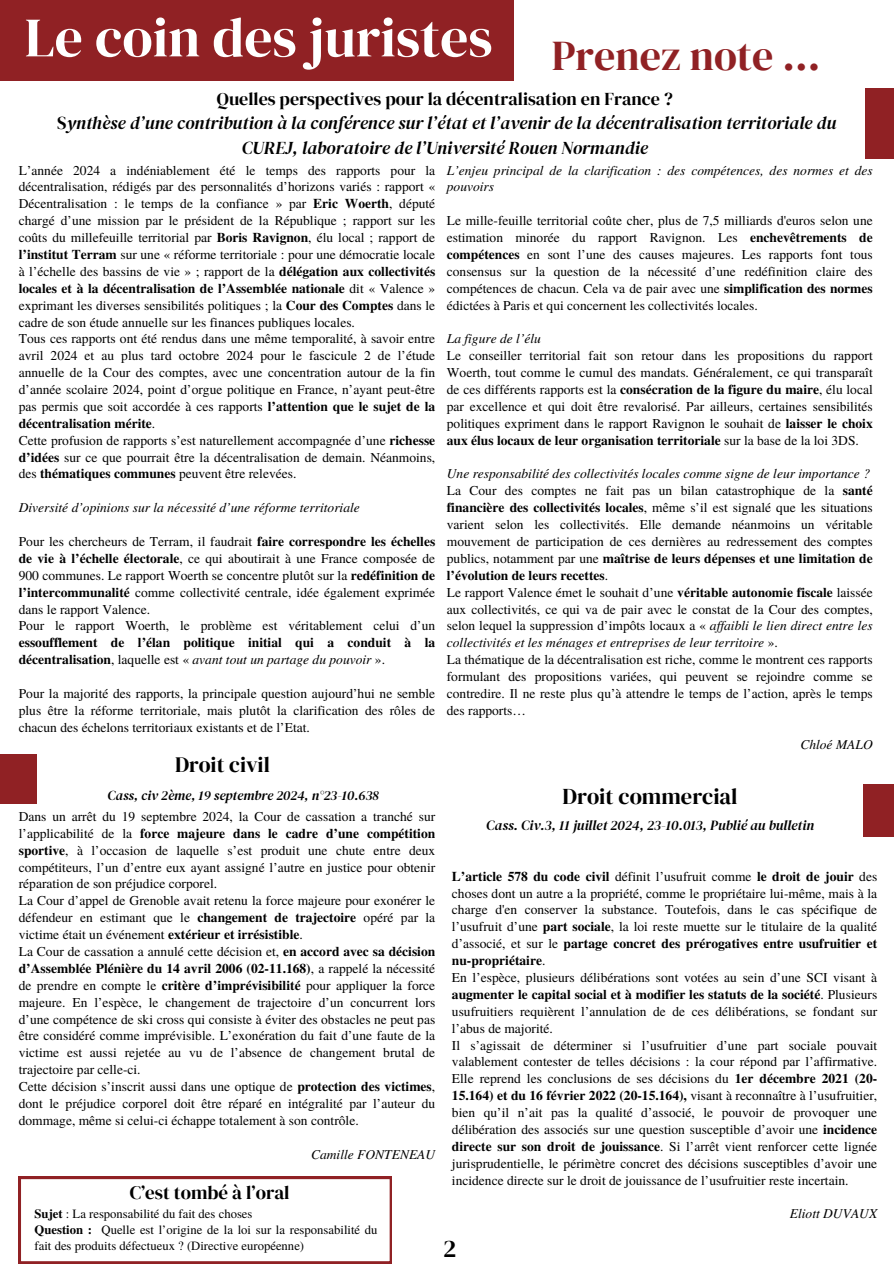
<style>
.page{position:relative;width:894px;height:1264px;background:#fff}
.page>*{position:absolute;margin:0;border:0;box-sizing:border-box;transform-origin:0 0}
.t1{font:55.5px "DM Serif Display";color:#fff}
.t2{font:42px "DM Serif Display";color:#902124}
.t3{font:24.75px "DM Serif Display";color:#000}
.t4{font:22.5px "DM Serif Display";color:#000}
.t5{font:21.75px "DM Serif Display";color:#000}
.t6{font:18.9px "DM Serif Display";color:#000}
.t7{font:italic 18px/24.8px "DM Serif Display";color:#000;text-align:center}
.t8{font:italic 13.95px "DM Serif Display";color:#000}
.t9{font:13.5px/16.8px "Te X Gyre Termes";color:#000;text-align:justify}
.t10{font:italic 13.5px/16.8px "Te X Gyre Termes";color:#000}
.t11{font:italic 13.5px "DM Serif Display";color:#000}
.t12{font:12.6px/15.9px "Te X Gyre Termes";color:#000}
.s1{font-style:normal}
.s2{font-weight:700}
.s3{font-style:italic}
</style>
<div class="page">
<div style="left:0;top:0;width:514px;height:80px;background:#902124"></div>
<div style="left:865px;top:88px;width:28px;height:71px;background:#902124"></div>
<div style="left:0;top:753px;width:37px;height:50px;background:#902124"></div>
<div style="left:863px;top:784px;width:30px;height:52px;background:#902124"></div>
<svg style="left:19px;top:1176px;width:372px;height:87px"></svg>
<h4 class="t1" style="left:25px;top:-1px;width:469px">Le coin des juristes</h4>
<p class="t2" style="left:551px;top:26px;width:270px">Prenez note ...</p>
<p class="t7" style="left:57px;top:86px;width:780px"><span class="s1">Quelles perspectives pour la décentralisation en France ?<br>S</span>ynthèse d’une contribution à la conférence sur l’état et l’avenir de la décentralisation territoriale du<br>CUREJ, laboratoire de l’Université Rouen Normandie</p>
<p class="t9" style="left:19px;top:161px;width:418px">L’année 2024 a indéniablement été le temps des rapports pour la décentralisation, rédigés par des personnalités d’horizons variés : rapport « Décentralisation : le temps de la confiance » par <span class="s2">Eric Woerth</span>, député chargé d’une mission par le président de la République ; rapport sur les coûts du millefeuille territorial par <span class="s2">Boris Ravignon</span>, élu local ; rapport de <span class="s2">l’institut Terram</span> sur une « réforme territoriale : pour une démocratie locale à l’échelle des bassins de vie » ; rapport de la <span class="s2">délégation aux collectivités locales et à la décentralisation de l’Assemblée nationale</span> dit « Valence » exprimant les diverses sensibilités politiques ; la <span class="s2">Cour des Comptes</span> dans le cadre de son étude annuelle sur les finances publiques locales.</p>
<h4 class="t9" style="left:19px;top:330px;width:418px">Tous ces rapports ont été rendus dans une même temporalité, à savoir entre avril 2024 et au plus tard octobre 2024 pour le fascicule 2 de l’étude annuelle de la Cour des comptes, avec une concentration autour de la fin d’année scolaire 2024, point d’orgue politique en France, n’ayant peut-être pas permis que soit accordée à ces rapports <span class="s2">l’attention que le sujet de la décentralisation mérite</span>.</h4>
<p class="t9" style="left:19px;top:431px;width:418px">Cette profusion de rapports s’est naturellement accompagnée d’une <span class="s2">richesse d’idées</span> sur ce que pourrait être la décentralisation de demain. Néanmoins, des <span class="s2">thématiques communes</span> peuvent être relevées.</p>
<p class="t10" style="left:19px;top:498px;width:342px">Diversité d’opinions sur la nécessité d’une réforme territoriale</p>
<p class="t9" style="left:19px;top:532px;width:418px">Pour les chercheurs de Terram, il faudrait <span class="s2">faire correspondre les échelles de vie à l’échelle électorale</span>, ce qui aboutirait à une France composée de 900 communes. Le rapport Woerth se concentre plutôt sur la <span class="s2">redéfinition de l’intercommunalité</span> comme collectivité centrale, idée également exprimée dans le rapport Valence.</p>
<p class="t9" style="left:19px;top:616px;width:418px">Pour le rapport Woerth, le problème est véritablement celui d’un <span class="s2">essoufflement de l’élan politique initial qui a conduit à la décentralisation</span>, laquelle est « <span class="s3">avant tout un partage du pouvoir</span> ».</p>
<p class="t9" style="left:19px;top:684px;width:418px">Pour la majorité des rapports, la principale question aujourd’hui ne semble plus être la réforme territoriale, mais plutôt la clarification des rôles de chacun des échelons territoriaux existants et de l’Etat.</p>
<h1 class="t5" style="left:175px;top:749px;width:96px">Droit civil</h1>
<h2 class="t11" style="left:107px;top:786px;width:273px">Cass, civ 2ème, 19 septembre 2024, n°23-10.638</h2>
<p class="t9" style="left:19px;top:807px;width:418px">Dans un arrêt du 19 septembre 2024, la Cour de cassation a tranché sur l’applicabilité de la <span class="s2">force majeure dans le cadre d’une compétition sportive</span>, à l’occasion de laquelle s’est produit une chute entre deux compétiteurs, l’un d’entre eux ayant assigné l’autre en justice pour obtenir réparation de son préjudice corporel.</p>
<p class="t9" style="left:19px;top:891px;width:418px">La Cour d’appel de Grenoble avait retenu la force majeure pour exonérer le défendeur en estimant que le <span class="s2">changement de trajectoire</span> opéré par la victime était un événement <span class="s2">extérieur et irrésistible</span>.</p>
<p class="t9" style="left:19px;top:942px;width:418px">La Cour de cassation a annulé cette décision et, <span class="s2">en accord avec sa décision d’Assemblée Plénière du 14 avril 2006 (02-11.168)</span>, a rappelé la nécessité de prendre en compte le <span class="s2">critère d’imprévisibilité</span> pour appliquer la force majeure. En l’espèce, le changement de trajectoire d’un concurrent lors d’une compétence de ski cross qui consiste à éviter des obstacles ne peut pas être considéré comme imprévisible. L’exonération du fait d’une faute de la victime est aussi rejetée au vu de l’absence de changement brutal de trajectoire par celle-ci.</p>
<p class="t9" style="left:19px;top:1077px;width:418px">Cette décision s’inscrit aussi dans une optique de <span class="s2">protection des victimes</span>, dont le préjudice corporel doit être réparé en intégralité par l’auteur du dommage, même si celui-ci échappe totalement à son contrôle.</p>
<p class="t10" style="left:311px;top:1144px;width:126px">Camille FONTENEAU</p>
<p class="t6" style="left:130px;top:1178px;width:161px">C’est tombé à l’oral</p>
<p class="t12" style="left:35px;top:1205px;width:219px"><span class="s2">Sujet</span> : La responsabilité du fait des choses</p>
<p class="t12" style="left:35px;top:1221px;width:344px"><span class="s2">Question :</span> Quelle est l’origine de la loi sur la responsabilité du fait des produits défectueux ? (Directive européenne)</p>
<p class="t10" style="left:446px;top:161px;width:427px">L’enjeu principal de la clarification : des compétences, des normes et des pouvoirs</p>
<p class="t9" style="left:446px;top:211px;width:427px">Le mille-feuille territorial coûte cher, plus de 7,5 milliards d'euros selon une estimation minorée du rapport Ravignon. Les <span class="s2">enchevêtrements de compétences</span> en sont l’une des causes majeures. Les rapports font tous consensus sur la question de la nécessité d’une redéfinition claire des compétences de chacun. Cela va de pair avec une <span class="s2">simplification des normes </span>édictées à Paris et qui concernent les collectivités locales.</p>
<p class="t10" style="left:446px;top:329px;width:96px">La figure de l’élu</p>
<p class="t9" style="left:446px;top:346px;width:427px">Le conseiller territorial fait son retour dans les propositions du rapport Woerth, tout comme le cumul des mandats. Généralement, ce qui transparaît de ces différents rapports est la <span class="s2">consécration de la figure du maire</span>, élu local par excellence et qui doit être revalorisé. Par ailleurs, certaines sensibilités politiques expriment dans le rapport Ravignon le souhait de <span class="s2">laisser le choix aux élus locaux de leur organisation territoriale</span> sur la base de la loi 3DS.</p>
<p class="t10" style="left:446px;top:464px;width:424px">Une responsabilité des collectivités locales comme signe de leur importance ?</p>
<p class="t9" style="left:446px;top:481px;width:427px">La Cour des comptes ne fait pas un bilan catastrophique de la <span class="s2">santé financière des collectivités locales</span>, même s’il est signalé que les situations varient selon les collectivités. Elle demande néanmoins un véritable mouvement de participation de ces dernières au redressement des comptes publics, notamment par une <span class="s2">maîtrise de leurs dépenses et une limitation de l’évolution de leurs recettes</span>.</p>
<h3 class="t9" style="left:446px;top:583px;width:427px">Le rapport Valence émet le souhait d’une <span class="s2">véritable autonomie fiscale</span> laissée aux collectivités, ce qui va de pair avec le constat de la Cour des comptes, selon lequel la suppression d’impôts locaux a « <span class="s3">af aibli le lien direct entre les collectivités et les ménages et entreprises de leur territoire</span> ».</h3>
<p class="t9" style="left:446px;top:650px;width:427px">La thématique de la décentralisation est riche, comme le montrent ces rapports formulant des propositions variées, qui peuvent se rejoindre comme se contredire. Il ne reste plus qu’à attendre le temps de l’action, après le temps des rapports…</p>
<p class="t10" style="left:800px;top:734px;width:74px">Chloé MALO</p>
<h3 class="t4" style="left:562px;top:780px;width:176px">Droit commercial</h3>
<p class="t8" style="left:486px;top:815px;width:329px">Cass. Civ.3, 11 juillet 2024, 23-10.013, Publié au bulletin</p>
<p class="t9" style="left:452px;top:867px;width:426px"><span class="s2">L’article 578 du code civil</span> définit l’usufruit comme <span class="s2">le droit de jouir</span> des choses dont un autre a la propriété, comme le propriétaire lui-même, mais à la charge d'en conserver la substance. Toutefois, dans le cas spécifique de l’usufruit d’une <span class="s2">part sociale</span>, la loi reste muette sur le titulaire de la qualité d’associé, et sur le <span class="s2">partage concret des prérogatives entre usufruitier et nu-propriétaire</span>.</p>
<p class="t9" style="left:452px;top:968px;width:426px">En l’espèce, plusieurs délibérations sont votées au sein d’une SCI visant à <span class="s2">augmenter le capital social et à modifier les statuts de la société</span>. Plusieurs usufruitiers requièrent l’annulation de de ces délibérations, se fondant sur l’abus de majorité.</p>
<p class="t9" style="left:452px;top:1035px;width:426px">Il s’agissait de déterminer si l’usufruitier d’une part sociale pouvait valablement contester de telles décisions : la cour répond par l’affirmative.<br>Elle reprend les conclusions de ses décisions du <span class="s2">1er décembre 2021 (20- 15.164) et du 16 février 2022 (20-15.164),</span> visant à reconnaître à l’usufruitier, bien qu’il n’ait pas la qualité d’associé, le pouvoir de provoquer une délibération des associés sur une question susceptible d’avoir une <span class="s2">incidence directe sur son droit de jouissance</span>. Si l’arrêt vient renforcer cette lignée jurisprudentielle, le périmètre concret des décisions susceptibles d’avoir une incidence directe sur le droit de jouissance de l’usufruitier reste incertain.</p>
<p class="t10" style="left:789px;top:1204px;width:89px">Eliott DUVAUX</p>
<p class="t3" style="left:443px;top:1231px;width:15px">2</p>
</div>
